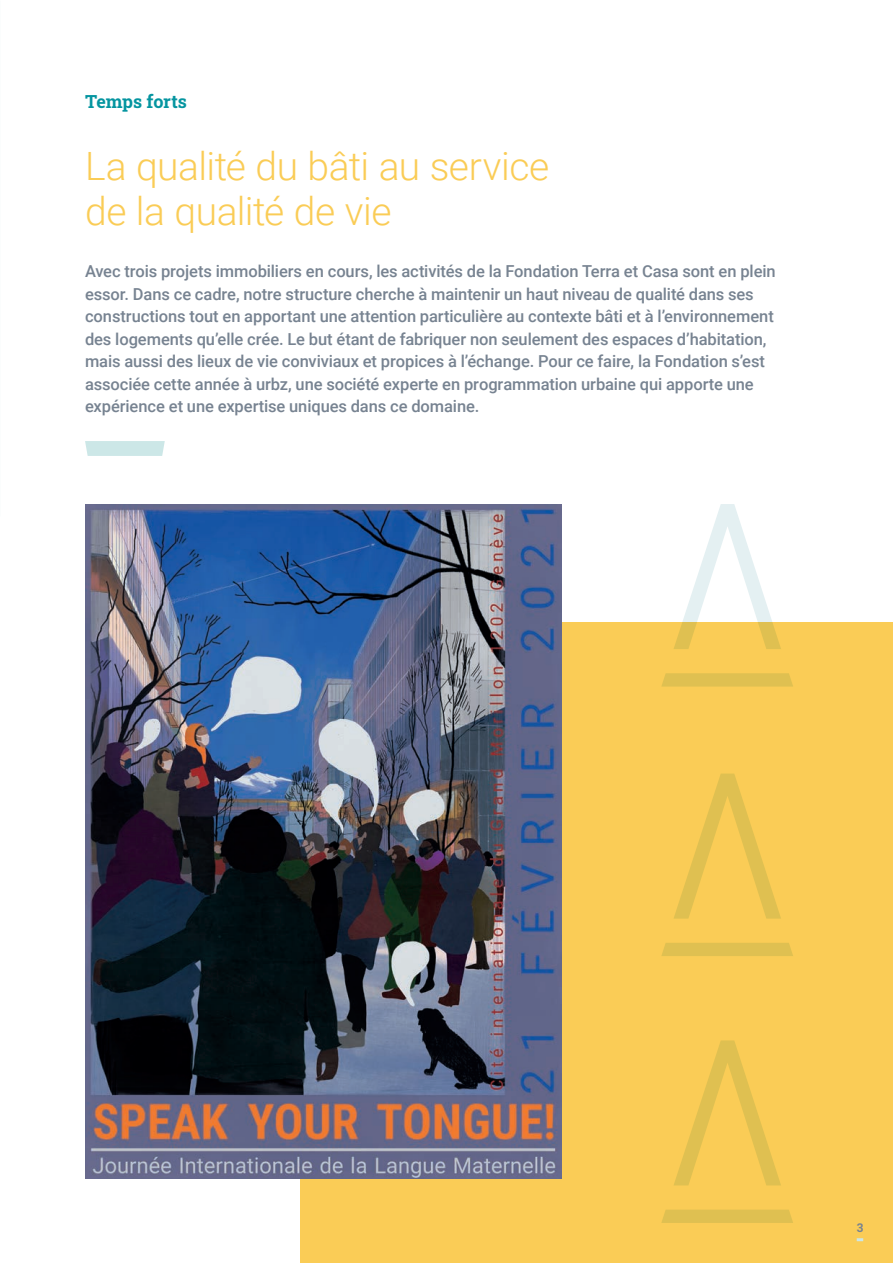
<style>
.page{position:relative;width:893px;height:1263px;background:#fff}
.page>*{position:absolute;margin:0;border:0;box-sizing:border-box;transform-origin:0 0}
.t1{font:300 39px/45px "Roboto";letter-spacing:-.015em;color:#facc56}
.t2{font:700 18px "Roboto Slab";letter-spacing:-.005em;color:#0595a0}
.t3{font:500 16.5px/22.5px "Roboto";letter-spacing:-.005em;color:#778391}
.t4{font:700 12px "Roboto Slab";color:#778391}
</style>
<div class="page">
<div style="left:300px;top:623px;width:593px;height:640px;background:#facc56"></div>
<img style="left:85px;top:504px;width:477px;height:675px">
<svg style="left:85px;top:441px;width:80px;height:15px"></svg>
<div style="left:662px;top:673px;width:131px;height:13px;background:#dfc051"></div>
<svg style="left:673px;top:504px;width:108px;height:145px"></svg>
<div style="left:661px;top:943px;width:132px;height:13px;background:#dfc051"></div>
<svg style="left:674px;top:773px;width:107px;height:145px"></svg>
<div style="left:661px;top:1210px;width:132px;height:13px;background:#dfc051"></div>
<svg style="left:674px;top:1040px;width:107px;height:145px"></svg>
<svg style="left:857px;top:1238px;width:6px;height:3px"></svg>
<p class="t2" style="left:85px;top:89px;width:103px">Temps forts</p>
<h1 class="t1" style="left:85px;top:142px;width:466px">La qualité du bâti au service de la qualité de vie</h1>
<p class="t3" style="left:85px;top:260px;width:692px">Avec trois projets immobiliers en cours, les activités de la Fondation Terra et Casa sont en plein essor. Dans ce cadre, notre structure cherche à maintenir un haut niveau de qualité dans ses constructions tout en apportant une attention particulière au contexte bâti et à l’environnement des logements qu’elle crée. Le but étant de fabriquer non seulement des espaces d’habitation, mais aussi des lieux de vie conviviaux et propices à l’échange. Pour ce faire, la Fondation s’est associée cette année à urbz, une société experte en programmation urbaine qui apporte une expérience et une expertise uniques dans ce domaine.</p>
<p class="t4" style="left:857px;top:1219px;width:8px">3</p>
</div>
